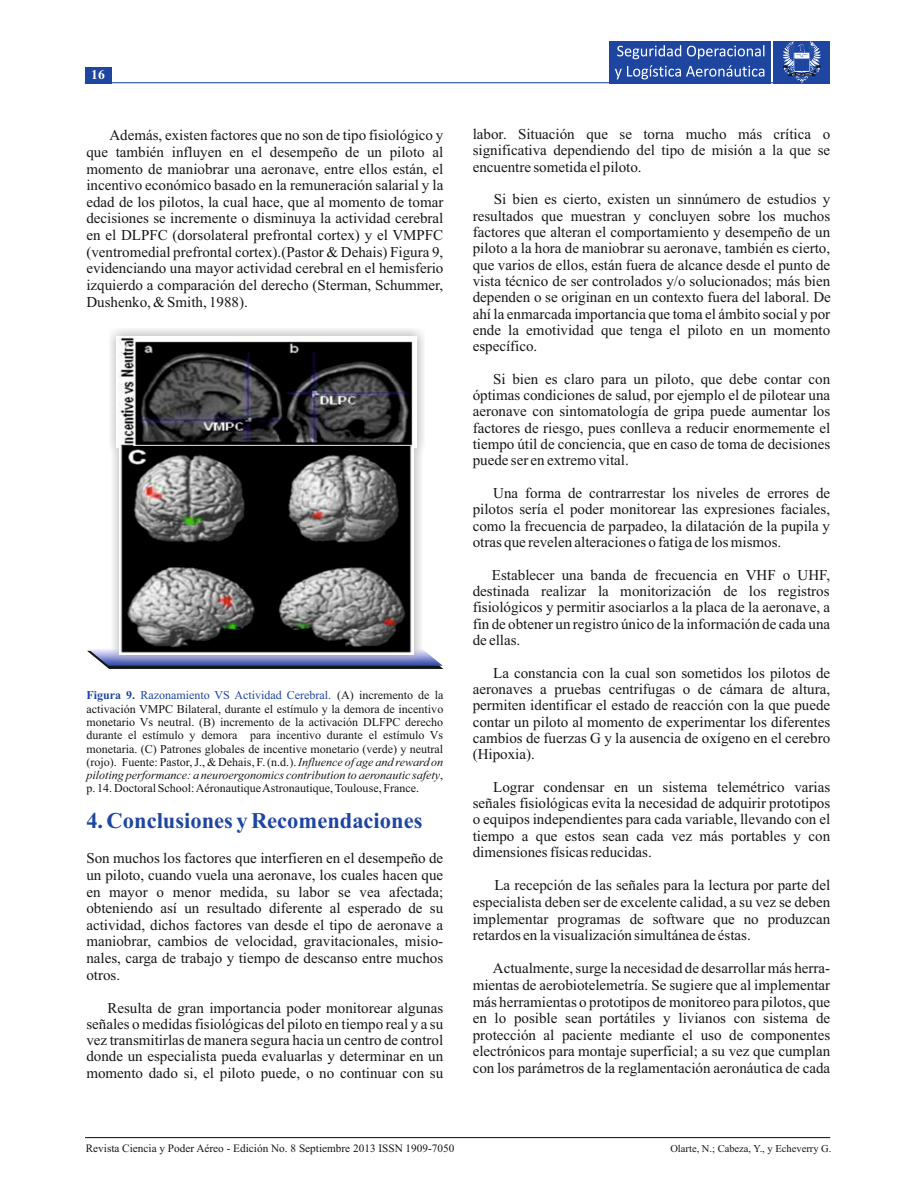
<style>
.page{position:relative;width:915px;height:1191px;background:#fff}
.page>*{position:absolute;margin:0;border:0;box-sizing:border-box;transform-origin:0 0}
.t1{font:700 22.5px "Times New Roman";color:#1e46a1}
.t2{font:15px/16.4px "Times New Roman";color:#151616;text-align:justify}
.t3{font:700 13.5px "Times New Roman";color:#fff}
.t4{font:12px/13.4px "Times New Roman";color:#151616;text-align:justify}
.t5{font:11.25px "Times New Roman";color:#151616}
.t6{font:10.5px "Times New Roman";color:#151616}
.s1{font-weight:700;color:#1e46a1}
.s2{color:#1e46a1}
.s3{font-style:italic}
</style>
<div class="page">
<svg style="left:87px;top:649px;width:356px;height:20px;background:#505d84"></svg>
<div style="left:109px;top:329px;width:315px;height:333px;background:#afb0b0;opacity:.98"></div>
<img style="left:116px;top:336px;width:300px;height:112px">
<img style="left:119px;top:446px;width:295px;height:208px">
<hr style="left:85px;top:1137px;width:744px;height:1px;background:#151616">
<hr style="left:85px;top:82px;width:744px;height:1px;background:#1e46a1">
<div style="left:608px;top:41px;width:162px;height:42px;background:#1e46a1"></div>
<div style="left:773px;top:41px;width:56px;height:42px;background:#1e46a1"></div>
<svg style="left:776px;top:40px;width:50px;height:44px"></svg>
<svg style="left:615px;top:45px;width:149px;height:34px"></svg>
<div style="left:85px;top:67px;width:26px;height:16px;background:#1e46a1"></div>
<p class="t3" style="left:91px;top:70px;width:15px">16</p>
<p class="t2" style="left:86px;top:128px;width:358px;text-indent:23px">Además, existen factores que no son de tipo fisiológico y que también influyen en el desempeño de un piloto al momento de maniobrar una aeronave, entre ellos están, el incentivo económico basado en la remuneración salarial y la edad de los pilotos, la cual hace, que al momento de tomar decisiones se incremente o disminuya la actividad cerebral en el DLPFC (dorsolateral prefrontal cortex) y el VMPFC (ventromedial prefrontal cortex).(Pastor &amp; Dehais) Figura 9, evidenciando una mayor actividad cerebral en el hemisferio izquierdo a comparación del derecho (Sterman, Schummer, Dushenko, &amp; Smith, 1988).</p>
<p class="t4" style="left:86px;top:690px;width:358px"><span class="s1">Figura 9.</span> <span class="s2">Razonamiento VS Actividad Cerebral.</span> (A) incremento de la activación VMPC Bilateral, durante el estímulo y la demora de incentivo monetario Vs neutral. (B) incremento de la activación DLFPC derecho durante el estímulo y demora para incentivo durante el estímulo Vs monetaria. (C) Patrones globales de incentive monetario (verde) y neutral (rojo). Fuente: Pastor, J., &amp; Dehais, F. (n.d.). <span class="s3">Influence of age and reward on piloting performance: a neuroergonomics contribution to aeronautic safety</span>, p. 14. Doctoral School: Aéronautique Astronautique, Toulouse, France.</p>
<h1 class="t1" style="left:86px;top:813px;width:337px">4. Conclusiones y Recomendaciones</h1>
<p class="t2" style="left:86px;top:851px;width:358px">Son muchos los factores que interfieren en el desempeño de un piloto, cuando vuela una aeronave, los cuales hacen que en mayor o menor medida, su labor se vea afectada; obteniendo así un resultado diferente al esperado de su actividad, dichos factores van desde el tipo de aeronave a maniobrar, cambios de velocidad, gravitacionales, misio&shy;nales, carga de trabajo y tiempo de descanso entre muchos otros.</p>
<p class="t2" style="left:86px;top:1000px;width:358px;text-indent:21px">Resulta de gran importancia poder monitorear algunas señales o medidas fisiológicas del piloto en tiempo real y a su vez transmitirlas de manera segura hacia un centro de control donde un especialista pueda evaluarlas y determinar en un momento dado si, el piloto puede, o no continuar con su</p>
<p class="t2" style="left:472px;top:127px;width:359px">labor. Situación que se torna mucho más crítica o significativa dependiendo del tipo de misión a la que se encuentre sometida el piloto.</p>
<p class="t2" style="left:472px;top:193px;width:359px;text-indent:21px">Si bien es cierto, existen un sinnúmero de estudios y resultados que muestran y concluyen sobre los muchos factores que alteran el comportamiento y desempeño de un piloto a la hora de maniobrar su aeronave, también es cierto, que varios de ellos, están fuera de alcance desde el punto de vista técnico de ser controlados y/o solucionados; más bien dependen o se originan en un contexto fuera del laboral. De ahí la enmarcada importancia que toma el ámbito social y por ende la emotividad que tenga el piloto en un momento específico.</p>
<p class="t2" style="left:472px;top:372px;width:359px;text-indent:20px">Si bien es claro para un piloto, que debe contar con óptimas condiciones de salud, por ejemplo el de pilotear una aeronave con sintomatología de gripa puede aumentar los factores de riesgo, pues conlleva a reducir enormemente el tiempo útil de conciencia, que en caso de toma de decisiones puede ser en extremo vital.</p>
<p class="t2" style="left:472px;top:486px;width:359px;text-indent:20px">Una forma de contrarrestar los niveles de errores de pilotos sería el poder monitorear las expresiones faciales, como la frecuencia de parpadeo, la dilatación de la pupila y otras que revelen alteraciones o fatiga de los mismos.</p>
<p class="t2" style="left:472px;top:568px;width:359px;text-indent:19px">Establecer una banda de frecuencia en VHF o UHF, destinada realizar la monitorización de los registros fisiológicos y permitir asociarlos a la placa de la aeronave, a fin de obtener un registro único de la información de cada una de ellas.</p>
<p class="t2" style="left:472px;top:666px;width:359px;text-indent:20px">La constancia con la cual son sometidos los pilotos de aeronaves a pruebas centrifugas o de cámara de altura, permiten identificar el estado de reacción con la que puede contar un piloto al momento de experimentar los diferentes cambios de fuerzas G y la ausencia de oxígeno en el cerebro (Hipoxia).</p>
<p class="t2" style="left:472px;top:780px;width:359px;text-indent:20px">Lograr condensar en un sistema telemétrico varias señales fisiológicas evita la necesidad de adquirir prototipos o equipos independientes para cada variable, llevando con el tiempo a que estos sean cada vez más portables y con dimensiones físicas reducidas.</p>
<p class="t2" style="left:472px;top:878px;width:359px;text-indent:22px">La recepción de las señales para la lectura por parte del especialista deben ser de excelente calidad, a su vez se deben implementar programas de software que no produzcan retardos en la visualización simultánea de éstas.</p>
<p class="t2" style="left:472px;top:961px;width:359px;text-indent:20px">Actualmente, surge la necesidad de desarrollar más herra&shy;mientas de aerobiotelemetría. Se sugiere que al implementar más herramientas o prototipos de monitoreo para pilotos, que en lo posible sean portátiles y livianos con sistema de protección al paciente mediante el uso de componentes electrónicos para montaje superficial; a su vez que cumplan con los parámetros de la reglamentación aeronáutica de cada</p>
<p class="t5" style="left:86px;top:1144px;width:370px">Revista Ciencia y Poder Aéreo - Edición No. 8 Septiembre 2013 ISSN 1909-7050</p>
<p class="t6" style="left:670px;top:1144px;width:162px">Olarte, N.; Cabeza, Y., y Echeverry G.</p>
</div>
